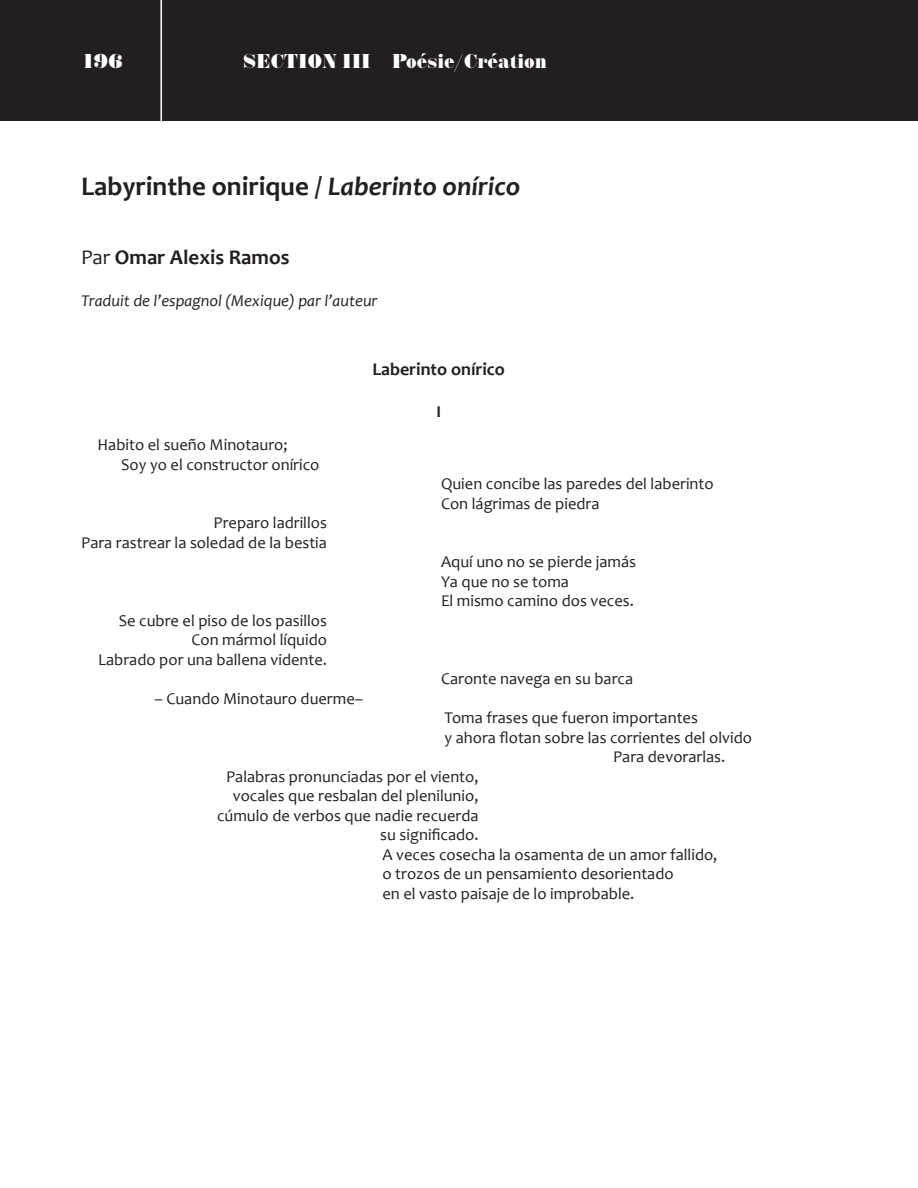
<style>
.page{position:relative;width:918px;height:1188px;background:#fff}
.page>*{position:absolute;margin:0;border:0;box-sizing:border-box;transform-origin:0 0}
.Titre_poésie{font:700 27px "Candara";color:#231f20}
.t1{font:800 21px "Annlie LT";color:#fff}
.Auteur_poésie{font:700 21px "Candara";color:#231f20}
.Sous-titre_poésie{font:700 18px "Candara";color:#231f20}
.Corps_poésie{font:16.5px "Candara";color:#231f20}
.Traduction_de_poésie{font:italic 16.5px "Candara";color:#231f20}
.Corps_poésie_plus{font:16.5px "Candara";color:#231f20}
.Corps_poésie_plus-2{font:700 16.5px "Candara";color:#231f20}
.s1{font-style:italic}
.s2{font-weight:400}
</style>
<div class="page">
<div style="left:0;top:0;width:918px;height:122px;background:#231f20"></div>
<hr style="left:160px;top:0;width:2px;height:122px;background:#fff">
<p class="t1" style="left:81px;top:49px;width:43px">196</p>
<p class="t1" style="left:243px;top:49px;width:306px">SECTION III Poésie/Création</p>
<p class="Titre_poésie" style="left:81px;top:169px;width:441px">Labyrinthe onirique / <span class="s1">Laberinto onírico</span></p>
<p class="Auteur_poésie" style="left:81px;top:244px;width:210px"><span class="s2">Par</span> Omar Alexis Ramos</p>
<p class="Traduction_de_poésie" style="left:81px;top:290px;width:298px">Traduit de l’espagnol (Mexique) par l’auteur</p>
<p class="Corps_poésie_plus" style="left:98px;top:434px;width:192px">Habito el sueño Minotauro;</p>
<p class="Corps_poésie" style="left:121px;top:454px;width:200px">Soy yo el constructor onírico</p>
<p class="Corps_poésie" style="left:214px;top:512px;width:115px">Preparo ladrillos</p>
<p class="Corps_poésie" style="left:81px;top:532px;width:247px">Para rastrear la soledad de la bestia</p>
<p class="Corps_poésie" style="left:119px;top:610px;width:210px">Se cubre el piso de los pasillos</p>
<p class="Corps_poésie" style="left:191px;top:629px;width:137px">Con mármol líquido</p>
<p class="Corps_poésie" style="left:98px;top:649px;width:230px">Labrado por una ballena vidente.</p>
<p class="Corps_poésie" style="left:155px;top:688px;width:210px">– Cuando Minotauro duerme–</p>
<p class="Sous-titre_poésie" style="left:372px;top:358px;width:134px">Laberinto onírico</p>
<p class="Corps_poésie_plus-2" style="left:436px;top:401px;width:6px">I</p>
<p class="Corps_poésie" style="left:441px;top:473px;width:274px">Quien concibe las paredes del laberinto</p>
<p class="Corps_poésie" style="left:441px;top:493px;width:160px">Con lágrimas de piedra</p>
<p class="Corps_poésie" style="left:441px;top:551px;width:197px">Aquí uno no se pierde jamás</p>
<p class="Corps_poésie" style="left:441px;top:571px;width:130px">Ya que no se toma</p>
<p class="Corps_poésie" style="left:441px;top:590px;width:194px">El mismo camino dos veces.</p>
<p class="Corps_poésie" style="left:441px;top:668px;width:194px">Caronte navega en su barca</p>
<p class="Corps_poésie" style="left:445px;top:707px;width:255px">Toma frases que fueron importantes</p>
<p class="Corps_poésie" style="left:445px;top:727px;width:309px">y ahora flotan sobre las corrientes del olvido</p>
<p class="Corps_poésie" style="left:613px;top:746px;width:114px">Para devorarlas.</p>
<p class="Corps_poésie" style="left:226px;top:766px;width:254px">Palabras pronunciadas por el viento,</p>
<p class="Corps_poésie" style="left:233px;top:785px;width:247px">vocales que resbalan del plenilunio,</p>
<p class="Corps_poésie" style="left:217px;top:805px;width:263px">cúmulo de verbos que nadie recuerda</p>
<p class="Corps_poésie" style="left:380px;top:824px;width:100px">su significado.</p>
<p class="Corps_poésie" style="left:382px;top:844px;width:336px">A veces cosecha la osamenta de un amor fallido,</p>
<p class="Corps_poésie" style="left:382px;top:863px;width:293px">o trozos de un pensamiento desorientado</p>
<p class="Corps_poésie" style="left:382px;top:883px;width:253px">en el vasto paisaje de lo improbable.</p>
</div>
